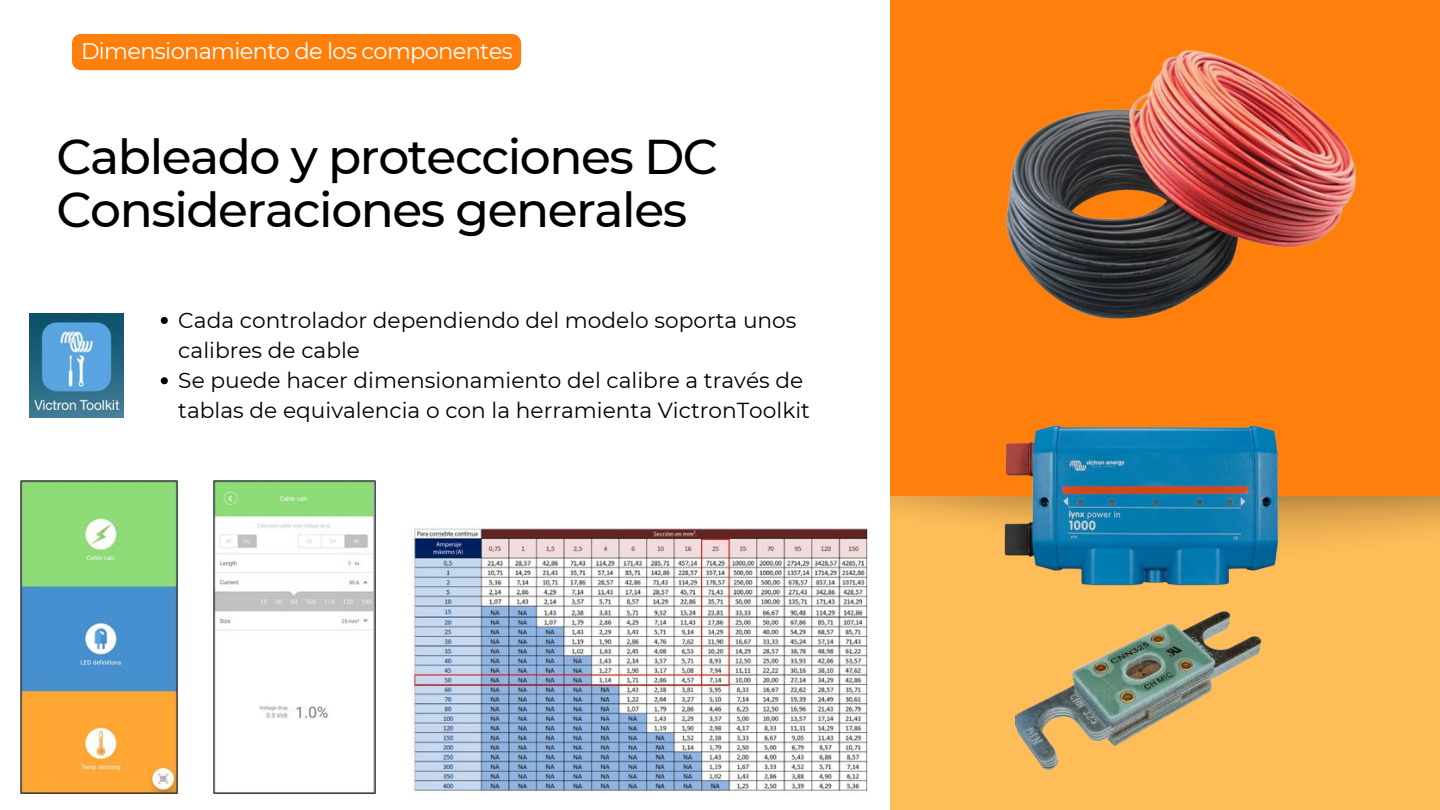
<style>
.page{position:relative;width:1440px;height:810px;background:#fff}
.page>*{position:absolute;margin:0;border:0;box-sizing:border-box;transform-origin:0 0}
.t1{font:500 48.7px/53.6px "Montserrat";letter-spacing:-.03em;color:#000}
.t2{font:22.5px "Montserrat";letter-spacing:-.03em;color:#fff}
.t3{font:21.7px/30.2px "Montserrat";color:#000}
</style>
<div class="page">
<div style="left:891px;top:0;width:549px;height:581px;background:#ff7f0d"></div>
<div style="left:891px;top:496px;width:549px;height:314px;background:#ffbd59"></div>
<img style="left:30px;top:314px;width:93px;height:103px">
<img style="left:20px;top:480px;width:158px;height:314px">
<img style="left:214px;top:480px;width:161px;height:314px">
<img style="left:1006px;top:50px;width:350px;height:269px">
<img style="left:995px;top:425px;width:291px;height:161px">
<img style="left:1015px;top:611px;width:247px;height:160px">
<img style="left:412px;top:527px;width:455px;height:265px">
<div style="left:72px;top:34px;width:449px;height:36px;background:#ff7f0d;border-radius:9px"></div>
<svg style="left:161px;top:317px;width:7px;height:7px"></svg>
<svg style="left:161px;top:377px;width:7px;height:7px"></svg>
<p class="t2" style="left:81px;top:38px;width:433px">Dimensionamiento de los componentes</p>
<h1 class="t1" style="left:56px;top:129px;width:663px">Cableado y protecciones DC<br>Consideraciones generales</h1>
<p class="t3" style="left:178px;top:305px;width:633px">Cada controlador dependiendo del modelo soporta unos calibres de cable<br>Se puede hacer dimensionamiento del calibre a través de tablas de equivalencia o con la herramienta VictronToolkit</p>
</div>
